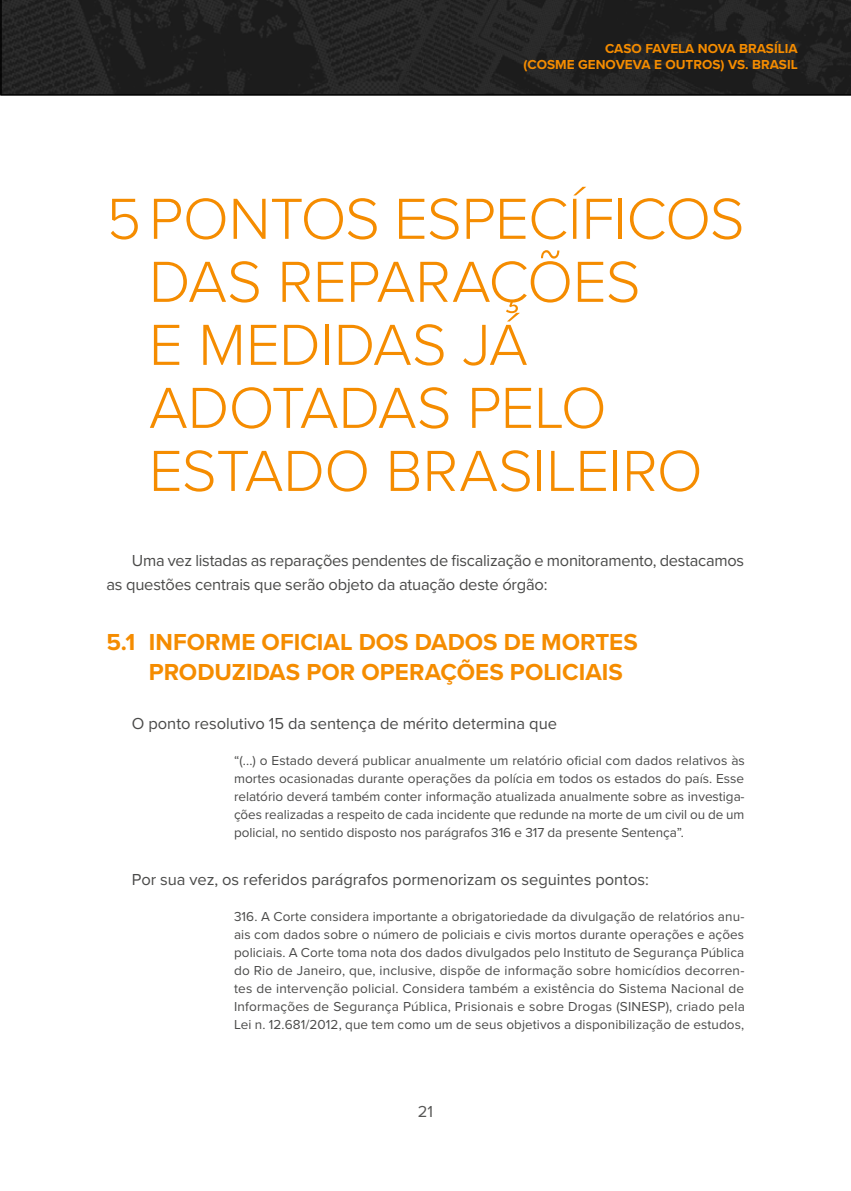
<style>
.page{position:relative;width:851px;height:1191px;background:#fff}
.page>*{position:absolute;margin:0;border:0;box-sizing:border-box;transform-origin:0 0}
.t1{font:300 60px/63px "Proxima Nova";letter-spacing:-.01em;color:#f58c00}
.t2{font:700 24px/30px "Proxima Nova";color:#f58c00}
.Texto{font:16.5px/24px "Proxima Nova";letter-spacing:-.015em;color:#4a4a49}
.t3{font:16.5px "Proxima Nova";color:#575756}
.Citacao{font:13.5px/18px "Proxima Nova";color:#4a4a49;text-align:justify}
.t4{font:700 13.5px/16.2px "Proxima Nova";color:#f58c00;text-align:right}
</style>
<div class="page">
<svg style="left:0;top:0;width:850px;height:96px;background:#212121"></svg>
<p class="t4" style="left:523px;top:40px;width:276px">CASO FAVELA NOVA BRASÍLIA<br>(COSME GENOVEVA E OUTROS) VS. BRASIL</p>
<p class="t1" style="left:149px;top:184px;width:597px;text-indent:-43px">5PONTOS ESPECÍFICOS<br>DAS REPARAÇÕES<br>E MEDIDAS JÁ<br>ADOTADAS PELO<br>ESTADO BRASILEIRO</p>
<p class="Texto" style="left:106px;top:548px;width:639px;text-indent:26px">Uma vez listadas as reparações pendentes de fiscalização e monitoramento, destacamos as questões centrais que serão objeto da atuação deste órgão:</p>
<p class="t2" style="left:149px;top:626px;width:490px;text-indent:-43px">5.1 INFORME OFICIAL DOS DADOS DE MORTES<br>PRODUZIDAS POR OPERAÇÕES POLICIAIS</p>
<p class="Texto" style="left:132px;top:711px;width:426px">O ponto resolutivo 15 da sentença de mérito determina que</p>
<p class="Citacao" style="left:234px;top:751px;width:512px">“(...) o Estado deverá publicar anualmente um relatório oficial com dados relativos às mortes ocasionadas durante operações da polícia em todos os estados do país. Esse relatório deverá também conter informação atualizada anualmente sobre as investiga&shy;ções realizadas a respeito de cada incidente que redunde na morte de um civil ou de um policial, no sentido disposto nos parágrafos 316 e 317 da presente Sentença”.</p>
<p class="Texto" style="left:132px;top:867px;width:518px">Por sua vez, os referidos parágrafos pormenorizam os seguintes pontos:</p>
<p class="Citacao" style="left:234px;top:907px;width:512px">316. A Corte considera importante a obrigatoriedade da divulgação de relatórios anu&shy;ais com dados sobre o número de policiais e civis mortos durante operações e ações policiais. A Corte toma nota dos dados divulgados pelo Instituto de Segurança Pública do Rio de Janeiro, que, inclusive, dispõe de informação sobre homicídios decorren&shy;tes de intervenção policial. Considera também a existência do Sistema Nacional de Informações de Segurança Pública, Prisionais e sobre Drogas (SINESP), criado pela Lei n. 12.681/2012, que tem como um de seus objetivos a disponibilização de estudos,</p>
<p class="t3" style="left:418px;top:1098px;width:17px">21</p>
</div>
